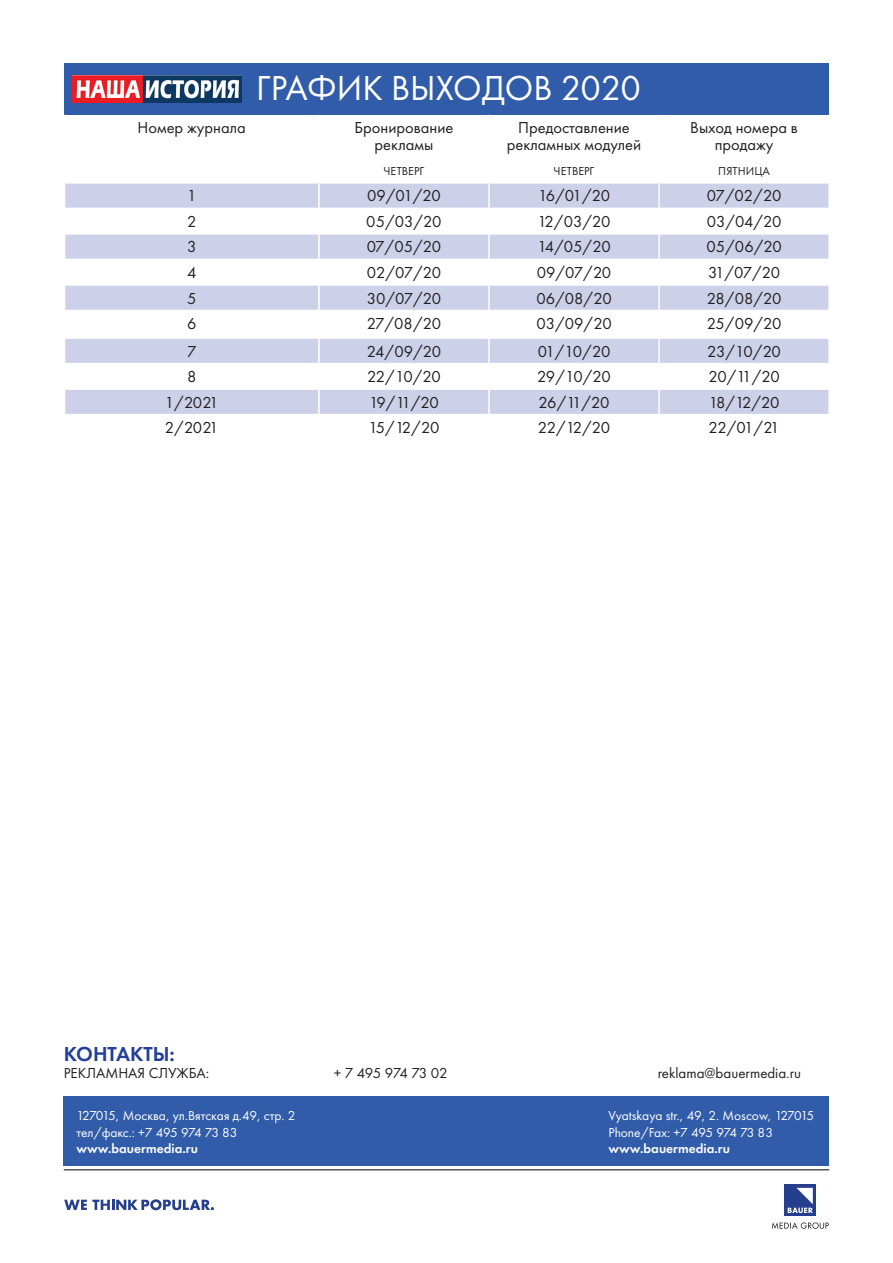
<style>
.page{position:relative;width:893px;height:1263px;background:#fff}
.page>*{position:absolute;margin:0;border:0;box-sizing:border-box;transform-origin:0 0}
.t1{font:36px "Futura PT";color:#fff}
.t2{font:600 21px "Futura PT";color:#223f99}
.t3{font:16.5px/16.5px "Futura PT";color:#231f20;text-align:center}
.t4{font:15px "Futura PT";color:#231f20}
.t5{font:15px "Futura PT";letter-spacing:-.04em;color:#231f20}
.t6{font:13.5px "Futura PT";color:#fff}
.t7{font:13.5px "Futura PT";letter-spacing:-.02em;color:#fff}
.t8{font:600 13.5px "Futura PT";color:#fff}
.t9{font:12px "Futura PT";color:#231f20}
</style>
<div class="page">
<hr style="left:64px;top:1169px;width:765px;height:1px;background:#000">
<svg style="left:772px;top:1222px;width:57px;height:7px"></svg>
<div style="left:785px;top:1185px;width:31px;height:31px;background:#253f8e"></div>
<svg style="left:788px;top:1188px;width:25px;height:25px"></svg>
<svg style="left:64px;top:1199px;width:150px;height:11px"></svg>
<div style="left:64px;top:1096px;width:765px;height:70px;background:#315caa"></div>
<div style="left:65px;top:64px;width:764px;height:51px;background:#315caa"></div>
<div style="left:65px;top:184px;width:763px;height:24px;background:#ccd0e8"></div>
<svg style="left:65px;top:235px;width:763px;height:179px;fill:#ccd0e8"></svg>
<hr style="left:318px;top:184px;width:2px;height:24px;background:#fff">
<hr style="left:488px;top:184px;width:2px;height:24px;background:#fff">
<hr style="left:658px;top:184px;width:2px;height:24px;background:#fff">
<hr style="left:64px;top:259px;width:255px;height:1px;background:#fff">
<hr style="left:319px;top:259px;width:170px;height:1px;background:#fff">
<hr style="left:318px;top:260px;width:2px;height:24px;background:#fff">
<hr style="left:489px;top:259px;width:170px;height:1px;background:#fff">
<hr style="left:488px;top:260px;width:2px;height:24px;background:#fff">
<hr style="left:659px;top:259px;width:171px;height:1px;background:#fff">
<hr style="left:658px;top:260px;width:2px;height:24px;background:#fff">
<hr style="left:64px;top:284px;width:255px;height:2px;background:#fff">
<hr style="left:318px;top:235px;width:2px;height:24px;background:#fff">
<hr style="left:319px;top:284px;width:170px;height:2px;background:#fff">
<hr style="left:488px;top:235px;width:2px;height:24px;background:#fff">
<hr style="left:489px;top:284px;width:170px;height:2px;background:#fff">
<hr style="left:658px;top:235px;width:2px;height:24px;background:#fff">
<hr style="left:659px;top:284px;width:171px;height:2px;background:#fff">
<hr style="left:318px;top:286px;width:2px;height:24px;background:#fff">
<hr style="left:488px;top:286px;width:2px;height:24px;background:#fff">
<hr style="left:658px;top:286px;width:2px;height:24px;background:#fff">
<hr style="left:64px;top:310px;width:255px;height:1px;background:#fff">
<hr style="left:319px;top:310px;width:170px;height:1px;background:#fff">
<hr style="left:318px;top:311px;width:2px;height:26px;background:#fff">
<hr style="left:318px;top:339px;width:2px;height:24px;background:#fff">
<hr style="left:318px;top:364px;width:2px;height:24px;background:#fff">
<hr style="left:318px;top:390px;width:2px;height:24px;background:#fff">
<hr style="left:489px;top:310px;width:170px;height:1px;background:#fff">
<hr style="left:488px;top:311px;width:2px;height:26px;background:#fff">
<hr style="left:488px;top:339px;width:2px;height:24px;background:#fff">
<hr style="left:488px;top:364px;width:2px;height:24px;background:#fff">
<hr style="left:488px;top:390px;width:2px;height:24px;background:#fff">
<hr style="left:659px;top:310px;width:171px;height:1px;background:#fff">
<hr style="left:658px;top:311px;width:2px;height:26px;background:#fff">
<hr style="left:658px;top:339px;width:2px;height:24px;background:#fff">
<hr style="left:658px;top:364px;width:2px;height:24px;background:#fff">
<hr style="left:658px;top:390px;width:2px;height:24px;background:#fff">
<hr style="left:64px;top:337px;width:255px;height:2px;background:#fff">
<hr style="left:64px;top:363px;width:255px;height:1px;background:#fff">
<hr style="left:64px;top:388px;width:255px;height:2px;background:#fff">
<hr style="left:319px;top:337px;width:170px;height:2px;background:#fff">
<hr style="left:319px;top:363px;width:170px;height:1px;background:#fff">
<hr style="left:319px;top:388px;width:170px;height:2px;background:#fff">
<hr style="left:489px;top:337px;width:170px;height:2px;background:#fff">
<hr style="left:489px;top:363px;width:170px;height:1px;background:#fff">
<hr style="left:489px;top:388px;width:170px;height:2px;background:#fff">
<hr style="left:659px;top:337px;width:171px;height:2px;background:#fff">
<hr style="left:659px;top:363px;width:171px;height:1px;background:#fff">
<hr style="left:659px;top:388px;width:171px;height:2px;background:#fff">
<img style="left:72px;top:76px;width:170px;height:27px">
<p class="t1" style="left:256px;top:67px;width:386px">ГРАФИК ВЫХОДОВ 2020</p>
<p class="t3" style="left:138px;top:120px;width:110px">Номер журнала</p>
<p class="t3" style="left:354px;top:120px;width:101px">Бронирование</p>
<p class="t3" style="left:375px;top:136px;width:60px">рекламы</p>
<p class="t3" style="left:518px;top:120px;width:113px">Предоставление</p>
<p class="t3" style="left:507px;top:136px;width:136px">рекламных модулей</p>
<p class="t3" style="left:690px;top:120px;width:109px">Выход номера в продажу</p>
<p class="t9" style="left:384px;top:164px;width:42px">ЧЕТВЕРГ</p>
<p class="t9" style="left:554px;top:164px;width:42px">ЧЕТВЕРГ</p>
<p class="t9" style="left:718px;top:164px;width:53px">ПЯТНИЦА</p>
<p class="t3" style="left:187px;top:188px;width:11px">1</p>
<p class="t3" style="left:367px;top:188px;width:75px">09/01/20</p>
<p class="t3" style="left:538px;top:188px;width:74px">16/01/20</p>
<p class="t3" style="left:707px;top:188px;width:76px">07/02/20</p>
<p class="t3" style="left:187px;top:213px;width:11px">2</p>
<p class="t3" style="left:366px;top:213px;width:77px">05/03/20</p>
<p class="t3" style="left:538px;top:213px;width:74px">12/03/20</p>
<p class="t3" style="left:707px;top:213px;width:76px">03/04/20</p>
<p class="t3" style="left:187px;top:239px;width:11px">3</p>
<p class="t3" style="left:367px;top:239px;width:76px">07/05/20</p>
<p class="t3" style="left:537px;top:239px;width:75px">14/05/20</p>
<p class="t3" style="left:706px;top:239px;width:77px">05/06/20</p>
<p class="t3" style="left:187px;top:264px;width:11px">4</p>
<p class="t3" style="left:367px;top:264px;width:76px">02/07/20</p>
<p class="t3" style="left:537px;top:264px;width:76px">09/07/20</p>
<p class="t3" style="left:708px;top:264px;width:74px">31/07/20</p>
<p class="t3" style="left:187px;top:290px;width:11px">5</p>
<p class="t3" style="left:367px;top:290px;width:76px">30/07/20</p>
<p class="t3" style="left:536px;top:290px;width:77px">06/08/20</p>
<p class="t3" style="left:707px;top:290px;width:76px">28/08/20</p>
<p class="t3" style="left:187px;top:315px;width:11px">6</p>
<p class="t3" style="left:367px;top:315px;width:76px">27/08/20</p>
<p class="t3" style="left:536px;top:315px;width:77px">03/09/20</p>
<p class="t3" style="left:707px;top:315px;width:76px">25/09/20</p>
<p class="t3" style="left:187px;top:343px;width:11px">7</p>
<p class="t3" style="left:367px;top:343px;width:76px">24/09/20</p>
<p class="t3" style="left:538px;top:343px;width:74px">01/10/20</p>
<p class="t3" style="left:707px;top:343px;width:75px">23/10/20</p>
<p class="t3" style="left:187px;top:368px;width:11px">8</p>
<p class="t3" style="left:367px;top:368px;width:75px">22/10/20</p>
<p class="t3" style="left:537px;top:368px;width:75px">29/10/20</p>
<p class="t3" style="left:708px;top:368px;width:73px">20/11/20</p>
<p class="t3" style="left:165px;top:394px;width:55px">1/2021</p>
<p class="t3" style="left:369px;top:394px;width:71px">19/11/20</p>
<p class="t3" style="left:538px;top:394px;width:73px">26/11/20</p>
<p class="t3" style="left:709px;top:394px;width:72px">18/12/20</p>
<p class="t3" style="left:165px;top:419px;width:55px">2/2021</p>
<p class="t3" style="left:369px;top:419px;width:72px">15/12/20</p>
<p class="t3" style="left:538px;top:419px;width:74px">22/12/20</p>
<p class="t3" style="left:709px;top:419px;width:73px">22/01/21</p>
<p class="t2" style="left:64px;top:1041px;width:113px">КОНТАКТЫ:</p>
<p class="t4" style="left:64px;top:1064px;width:147px">РЕКЛАМНАЯ СЛУЖБА:</p>
<p class="t5" style="left:334px;top:1064px;width:115px">+ 7 495 974 73 02</p>
<p class="t4" style="left:658px;top:1064px;width:145px">reklama@bauermedia.ru</p>
<p class="t6" style="left:77px;top:1108px;width:220px">127015, Москва, ул.Вятская д.49, стр. 2</p>
<p class="t7" style="left:77px;top:1124px;width:163px">тел/факс.: +7 495 974 73 83</p>
<p class="t8" style="left:77px;top:1140px;width:123px">www.bauermedia.ru</p>
<p class="t6" style="left:609px;top:1108px;width:207px">Vyatskaya str., 49, 2. Moscow, 127015</p>
<p class="t7" style="left:609px;top:1124px;width:166px">Phone/Fax: +7 495 974 73 83</p>
<p class="t8" style="left:609px;top:1140px;width:123px">www.bauermedia.ru</p>
</div>
